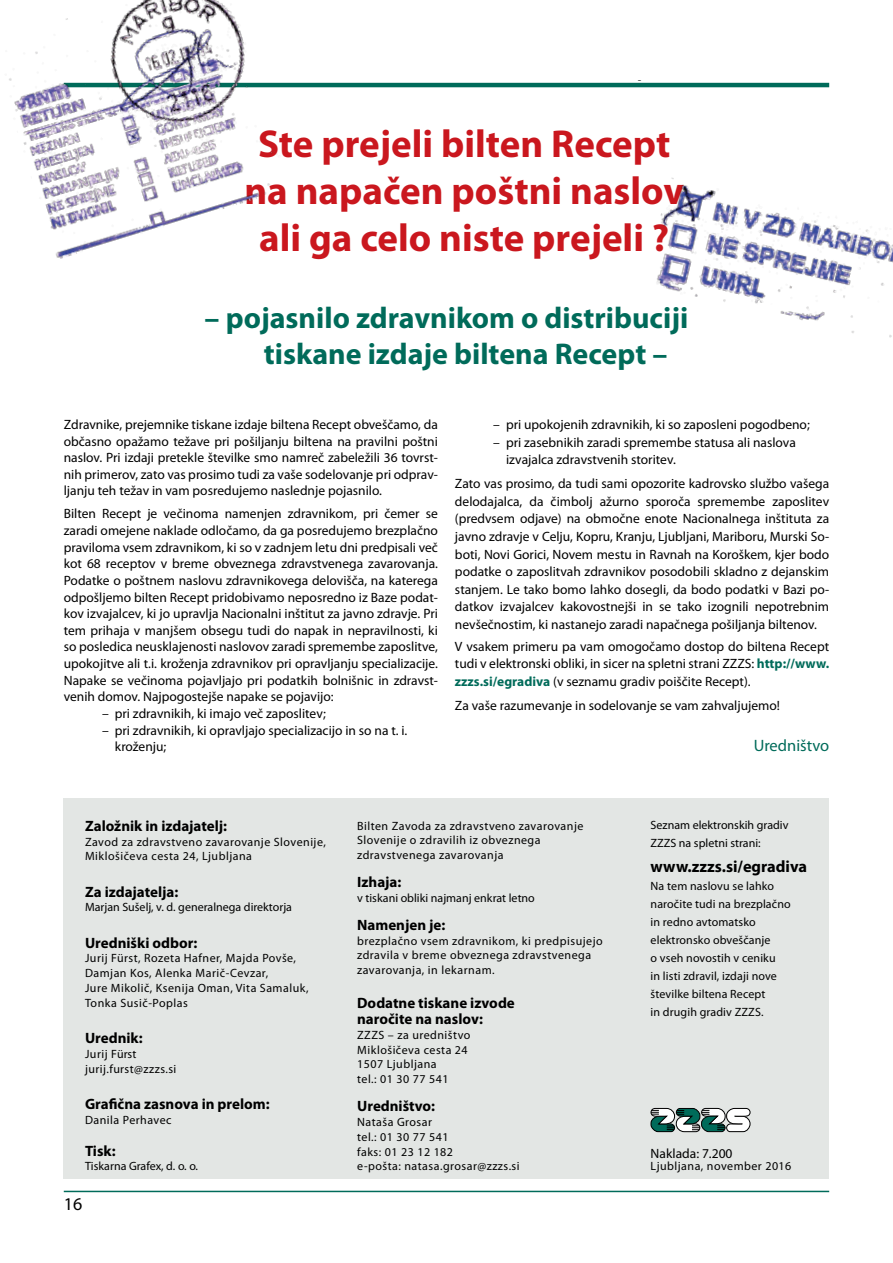
<style>
.page{position:relative;width:893px;height:1263px;background:#fff}
.page>*{position:absolute;margin:0;border:0;box-sizing:border-box;transform-origin:0 0}
.t1{font:700 39px/46.8px "Myriad Pro";color:#ca171e;text-align:center}
.t2{font:700 30px/36px "Myriad Pro";color:#006b5a}
.t3{font:18px "Myriad Pro";color:#000}
.t4{font:700 16.5px "Myriad Pro";color:#000}
.t5{font:16.5px "Myriad Pro";color:#006b5a}
.t6{font:700 15px/16.4px "Myriad Pro";color:#000}
.t7{font:13.5px/16.6px "Myriad Pro";color:#000;text-align:justify}
.t8{font:12px/14.9px "Myriad Pro";letter-spacing:.04em;color:#000}
.t9{font:12px/18px "Myriad Pro";letter-spacing:.01em;color:#000}
.t10{font:12px/18px "Myriad Pro";color:#000}
.s1{font-weight:700;color:#006b5a}
</style>
<div class="page">
<hr style="left:64px;top:1191px;width:765px;height:1px;background:#006b5a">
<hr style="left:64px;top:83px;width:765px;height:4px;background:#006b5a">
<div style="left:64px;top:798px;width:765px;height:381px;background:#e3e6e4"></div>
<svg style="left:650px;top:1107px;width:101px;height:25px;background:#849b97"></svg>
<img style="left:656px;top:178px;width:237px;height:160px">
<img style="left:9px;top:0;width:282px;height:259px">
<h1 class="t1" style="left:244px;top:119px;width:441px">Ste prejeli bilten Recept na napačen poštni naslov ali ga celo niste prejeli ?</h1>
<h2 class="t2" style="left:264px;top:299px;width:426px;text-indent:-59px">– pojasnilo zdravnikom o distribuciji tiskane izdaje biltena Recept –</h2>
<p class="t7" style="left:64px;top:416px;width:376px">Zdravnike, prejemnike tiskane izdaje biltena Recept obveščamo, da občasno opažamo težave pri pošiljanju biltena na pravilni poštni naslov. Pri izdaji pretekle številke smo namreč zabeležili 36 tovrst&shy;nih primerov, zato vas prosimo tudi za vaše sodelovanje pri odprav&shy;ljanju teh težav in vam posredujemo naslednje pojasnilo.</p>
<p class="t7" style="left:64px;top:505px;width:376px">Bilten Recept je večinoma namenjen zdravnikom, pri čemer se zaradi omejene naklade odločamo, da ga posredujemo brezplačno praviloma vsem zdravnikom, ki so v zadnjem letu dni predpisali več kot 68 receptov v breme obveznega zdravstvenega zavarovanja.<br>Podatke o poštnem naslovu zdravnikovega delovišča, na katerega odpošljemo bilten Recept pridobivamo neposredno iz Baze podat&shy;kov izvajalcev, ki jo upravlja Nacionalni inštitut za javno zdravje. Pri tem prihaja v manjšem obsegu tudi do napak in nepravilnosti, ki so posledica neusklajenosti naslovov zaradi spremembe zaposlitve, upokojitve ali t.i. kroženja zdravnikov pri opravljanju specializacije.<br>Napake se večinoma pojavljajo pri podatkih bolnišnic in zdravst&shy;venih domov. Najpogostejše napake se pojavijo:</p>
<p class="t7" style="left:102px;top:705px;width:225px">– pri zdravnikih, ki imajo več zaposlitev;</p>
<p class="t7" style="left:115px;top:721px;width:294px;text-indent:-13px">– pri zdravnikih, ki opravljajo specializacijo in so na t. i. kroženju;</p>
<p class="t7" style="left:493px;top:416px;width:318px">– pri upokojenih zdravnikih, ki so zaposleni pogodbeno;</p>
<p class="t7" style="left:506px;top:433px;width:291px;line-height:17.5px;text-indent:-13px">– pri zasebnikih zaradi spremembe statusa ali naslova izvajalca zdravstvenih storitev.</p>
<p class="t7" style="left:455px;top:475px;width:376px;line-height:17.5px">Zato vas prosimo, da tudi sami opozorite kadrovsko službo vašega delodajalca, da čimbolj ažurno sporoča spremembe zaposlitev (predvsem odjave) na območne enote Nacionalnega inštituta za javno zdravje v Celju, Kopru, Kranju, Ljubljani, Mariboru, Murski So&shy;boti, Novi Gorici, Novem mestu in Ravnah na Koroškem, kjer bodo podatke o zaposlitvah zdravnikov posodobili skladno z dejanskim stanjem. Le tako bomo lahko dosegli, da bodo podatki v Bazi po&shy;datkov izvajalcev kakovostnejši in se tako izognili nepotrebnim nevšečnostim, ki nastanejo zaradi napačnega pošiljanja biltenov.</p>
<p class="t7" style="left:455px;top:637px;width:376px;line-height:17.5px">V vsakem primeru pa vam omogočamo dostop do biltena Recept tudi v elektronski obliki, in sicer na spletni strani ZZZS: <span class="s1">http://www. zzzs.si/egradiva</span> (v seznamu gradiv poiščite Recept).</p>
<p class="t7" style="left:455px;top:697px;width:326px">Za vaše razumevanje in sodelovanje se vam zahvaljujemo!</p>
<p class="t5" style="left:754px;top:735px;width:77px">Uredništvo</p>
<p class="t6" style="left:85px;top:817px;width:144px">Založnik in izdajatelj:</p>
<p class="t8" style="left:85px;top:834px;width:242px">Zavod za zdravstveno zavarovanje Slovenije,<br>Miklošičeva cesta 24, Ljubljana</p>
<p class="t6" style="left:85px;top:883px;width:95px">Za izdajatelja:</p>
<p class="t10" style="left:85px;top:898px;width:208px">Marjan Sušelj, v. d. generalnega direktorja</p>
<p class="t6" style="left:85px;top:934px;width:114px">Uredniški odbor:</p>
<p class="t8" style="left:85px;top:951px;width:225px">Jurij Fürst, Rozeta Hafner, Majda Povše, Damjan Kos, Alenka Marič-Cevzar,<br>Jure Mikolič, Ksenija Oman, Vita Samaluk, Tonka Susič-Poplas</p>
<p class="t6" style="left:85px;top:1029px;width:59px">Urednik:</p>
<p class="t8" style="left:85px;top:1046px;width:93px">Jurij Fürst jurij.furst@zzzs.si</p>
<p class="t6" style="left:85px;top:1095px;width:186px">Grafična zasnova in prelom:</p>
<p class="t8" style="left:85px;top:1112px;width:88px">Danila Perhavec</p>
<p class="t6" style="left:85px;top:1142px;width:32px">Tisk:</p>
<p class="t10" style="left:85px;top:1157px;width:115px">Tiskarna Grafex, d. o. o.</p>
<h3 class="t3" style="left:64px;top:1192px;width:20px">16</h3>
<p class="t8" style="left:357px;top:818px;width:228px">Bilten Zavoda za zdravstveno zavarovanje<br>Slovenije o zdravilih iz obveznega zdravstvenega zavarovanja</p>
<p class="t6" style="left:357px;top:873px;width:46px">Izhaja:</p>
<p class="t10" style="left:357px;top:889px;width:179px">v tiskani obliki najmanj enkrat letno</p>
<p class="t6" style="left:357px;top:916px;width:90px">Namenjen je:</p>
<p class="t8" style="left:357px;top:933px;width:247px">brezplačno vsem zdravnikom, ki predpisujejo zdravila v breme obveznega zdravstvenega zavarovanja, in lekarnam.</p>
<p class="t6" style="left:357px;top:994px;width:159px">Dodatne tiskane izvode naročite na naslov:</p>
<p class="t8" style="left:357px;top:1027px;width:115px">ZZZS – za uredništvo<br>Miklošičeva cesta 24<br>1507 Ljubljana<br>tel.: 01 30 77 541</p>
<p class="t6" style="left:357px;top:1097px;width:79px">Uredništvo:</p>
<p class="t8" style="left:357px;top:1114px;width:164px">Nataša Grosar<br>tel.: 01 30 77 541<br>faks: 01 23 12 182<br>e-pošta: natasa.grosar@zzzs.si</p>
<p class="t10" style="left:651px;top:816px;width:139px">Seznam elektronskih gradiv<br>ZZZS na spletni strani:</p>
<p class="t4" style="left:651px;top:856px;width:158px">www.zzzs.si/egradiva</p>
<p class="t9" style="left:651px;top:877px;width:142px">Na tem naslovu se lahko naročite tudi na brezplačno in redno avtomatsko elektronsko obveščanje<br>o vseh novostih v ceniku<br>in listi zdravil, izdaji nove številke biltena Recept<br>in drugih gradiv ZZZS.</p>
<p class="t7" style="left:651px;top:1144px;width:83px">Naklada: 7.200</p>
<p class="t8" style="left:651px;top:1158px;width:142px">Ljubljana, november 2016</p>
</div>
